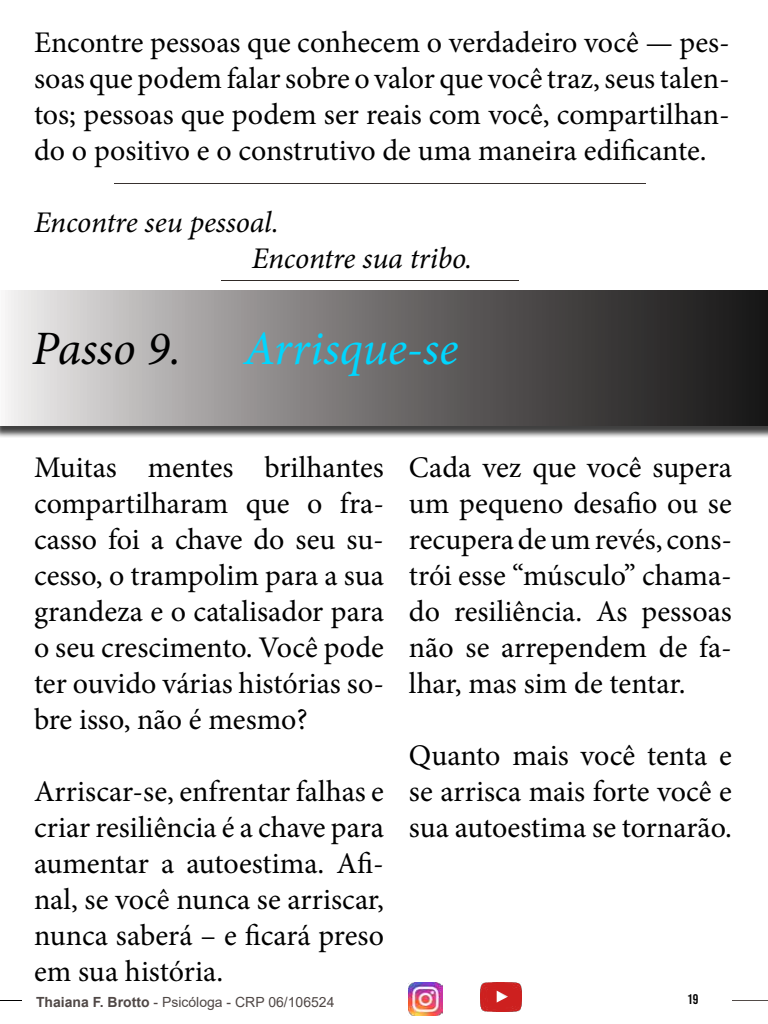
<style>
.page{position:relative;width:768px;height:1024px;background:#fff}
.page>*{position:absolute;margin:0;border:0;box-sizing:border-box;transform-origin:0 0}
.t1{font:italic 48px "Minion Pro";letter-spacing:.005em;color:#00d6ff}
.t2{font:italic 48px "Minion Pro";letter-spacing:-.005em;color:#000}
.t3{font:30px/36px "Minion Pro";color:#000;text-align:justify}
.t4{font:italic 30px/36px "Minion Pro";letter-spacing:-.01em;color:#000}
.t5{font:700 14px "Arial";color:#504846}
.t6{font:14px "Bebas Neue";color:#000}
.s1{font-weight:400}
.s2{font-weight:400;color:#4e4644}
</style>
<div class="page">
<hr style="left:732px;top:1000px;width:36px;height:1px;background:#524b48">
<img style="left:409px;top:983px;width:33px;height:33px">
<img style="left:480px;top:983px;width:42px;height:29px">
<div style="left:0;top:292px;width:768px;height:146px;background:#000;opacity:.75"></div>
<svg style="left:0;top:291px;width:768px;height:135px"></svg>
<hr style="left:114px;top:183px;width:532px;height:1px;background:#38312f">
<hr style="left:221px;top:280px;width:298px;height:1px;background:#302a27">
<p class="t3" style="left:34px;top:24px;width:697px">Encontre pessoas que conhecem o verdadeiro você — pes&shy;soas que podem falar sobre o valor que você traz, seus talen&shy;tos; pessoas que podem ser reais com você, compartilhan&shy;do o positivo e o construtivo de uma maneira edificante.</p>
<p class="t4" style="left:252px;top:204px;width:222px;text-indent:-218px">Encontre seu pessoal.<br>Encontre sua tribo.</p>
<h1 class="t2" style="left:32px;top:316px;width:150px">Passo 9.</h1>
<h1 class="t1" style="left:244px;top:316px;width:216px">Arrisque-se</h1>
<p class="t3" style="left:34px;top:449px;width:352px">Muitas mentes brilhantes compartilharam que o fra&shy;casso foi a chave do seu su&shy;cesso, o trampolim para a sua grandeza e o catalisador para o seu crescimento. Você pode ter ouvido várias histórias so&shy;bre isso, não é mesmo?</p>
<p class="t3" style="left:34px;top:773px;width:352px">Arriscar-se, enfrentar falhas e criar resiliência é a chave para aumentar a autoestima. Afi&shy;nal, se você nunca se arriscar, nunca saberá – e ficará preso em sua história.</p>
<p class="t3" style="left:409px;top:449px;width:325px">Cada vez que você supera um pequeno desafio ou se recupera de um revés, cons&shy;trói esse “músculo” chama&shy;do resiliência. As pessoas não se arrependem de fa&shy;lhar, mas sim de tentar.</p>
<p class="t3" style="left:409px;top:737px;width:325px">Quanto mais você tenta e se arrisca mais forte você e sua autoestima se tornarão.</p>
<p class="t5" style="left:36px;top:993px;width:300px">Thaiana F. Brotto <span class="s1">- Psicóloga - CRP</span> <span class="s2">06/106524</span></p>
<p class="t6" style="left:687px;top:991px;width:13px">19</p>
</div>
